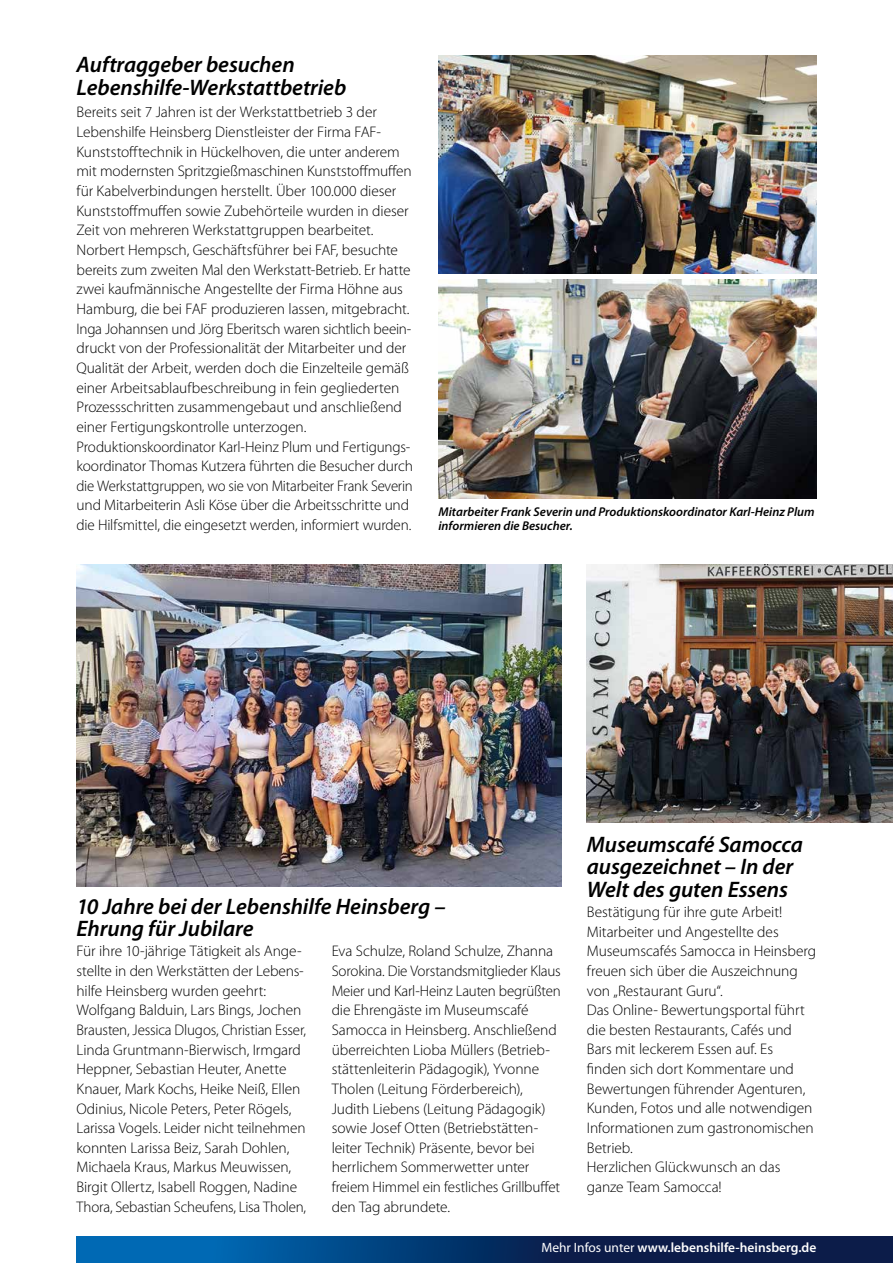
<style>
.page{position:relative;width:893px;height:1263px;background:#fff}
.page>*{position:absolute;margin:0;border:0;box-sizing:border-box;transform-origin:0 0}
.t1{font:italic 600 22.5px/22.5px "Myriad Pro";letter-spacing:-.005em;color:#000}
.t2{font:300 15.3px/19.6px "Myriad Pro";letter-spacing:-.005em;color:#000}
.t3{font:600 13.5px "Myriad Pro";color:#fff}
.t4{font:italic 600 12.75px/14.1px "Myriad Pro";color:#000}
.s1{font-weight:400}
</style>
<div class="page">
<svg style="left:77px;top:1237px;width:816px;height:26px;background:#053871"></svg>
<img style="left:438px;top:280px;width:378px;height:218px">
<img style="left:438px;top:55px;width:378px;height:218px">
<img style="left:77px;top:564px;width:484px;height:322px">
<img style="left:587px;top:564px;width:306px;height:258px">
<h1 class="t1" style="left:77px;top:54px;width:271px">Auftraggeber besuchen<br>Lebenshilfe-Werkstattbetrieb</h1>
<p class="t2" style="left:77px;top:103px;width:338px">Bereits seit 7 Jahren ist der Werkstattbetrieb 3 der Lebenshilfe Heinsberg Dienstleister der Firma FAF-Kunststofftechnik in Hückelhoven, die unter anderem mit modernsten Spritzgießmaschinen Kunststoffmuffen für Kabelverbindungen herstellt. Über 100.000 dieser Kunststoffmuffen sowie Zubehörteile wurden in dieser Zeit von mehreren Werkstattgruppen bearbeitet.<br>Norbert Hempsch, Geschäftsführer bei FAF, besuchte bereits zum zweiten Mal den Werkstatt-Betrieb. Er hatte zwei kaufmännische Angestellte der Firma Höhne aus Hamburg, die bei FAF produzieren lassen, mitgebracht.<br>Inga Johannsen und Jörg Eberitsch waren sichtlich beein&shy;druckt von der Professionalität der Mitarbeiter und der Qualität der Arbeit, werden doch die Einzelteile gemäß einer Arbeitsablaufbeschreibung in fein gegliederten Prozessschritten zusammengebaut und anschließend einer Fertigungskontrolle unterzogen.<br>Produktionskoordinator Karl-Heinz Plum und Fertigungs&shy;koordinator Thomas Kutzera führten die Besucher durch die Werkstattgruppen, wo sie von Mitarbeiter Frank Severin und Mitarbeiterin Asli Köse über die Arbeitsschritte und die Hilfsmittel, die eingesetzt werden, informiert wurden.</p>
<p class="t4" style="left:438px;top:505px;width:378px">Mitarbeiter Frank Severin und Produktionskoordinator Karl-Heinz Plum informieren die Besucher.</p>
<h1 class="t1" style="left:77px;top:895px;width:371px">10 Jahre bei der Lebenshilfe Heinsberg –<br>Ehrung für Jubilare</h1>
<p class="t2" style="left:77px;top:941px;width:231px">Für ihre 10-jährige Tätigkeit als Ange&shy;stellte in den Werkstätten der Lebens&shy;hilfe Heinsberg wurden geehrt:<br>Wolfgang Balduin, Lars Bings, Jochen Brausten, Jessica Dlugos, Christian Esser, Linda Gruntmann-Bierwisch, Irmgard Heppner, Sebastian Heuter, Anette Knauer, Mark Kochs, Heike Neiß, Ellen Odinius, Nicole Peters, Peter Rögels, Larissa Vogels. Leider nicht teilnehmen konnten Larissa Beiz, Sarah Dohlen, Michaela Kraus, Markus Meuwissen, Birgit Ollertz, Isabell Roggen, Nadine Thora, Sebastian Scheufens, Lisa Tholen,</p>
<p class="t2" style="left:332px;top:941px;width:231px">Eva Schulze, Roland Schulze, Zhanna Sorokina. Die Vorstandsmitglieder Klaus Meier und Karl-Heinz Lauten begrüßten die Ehrengäste im Museumscafé Samocca in Heinsberg. Anschließend überreichten Lioba Müllers (Betrieb&shy;stättenleiterin Pädagogik), Yvonne Tholen (Leitung Förderbereich), Judith Liebens (Leitung Pädagogik) sowie Josef Otten (Betriebstätten&shy;leiter Technik) Präsente, bevor bei herrlichem Sommerwetter unter freiem Himmel ein festliches Grillbuffet den Tag abrundete.</p>
<h1 class="t1" style="left:587px;top:833px;width:218px">Museumscafé Samocca ausgezeichnet – In der<br>Welt des guten Essens</h1>
<p class="t2" style="left:587px;top:902px;width:231px">Bestätigung für ihre gute Arbeit!<br>Mitarbeiter und Angestellte des<br>Museumscafés Samocca in Heinsberg freuen sich über die Auszeichnung von „Restaurant Guru“.<br>Das Online- Bewertungsportal führt die besten Restaurants, Cafés und<br>Bars mit leckerem Essen auf. Es finden sich dort Kommentare und<br>Bewertungen führender Agenturen,<br>Kunden, Fotos und alle notwendigen<br>Informationen zum gastronomischen<br>Betrieb.<br>Herzlichen Glückwunsch an das ganze Team Samocca!</p>
<p class="t3" style="left:541px;top:1239px;width:277px"><span class="s1">Mehr Infos unter</span> www.lebenshilfe-heinsberg.de</p>
</div>
